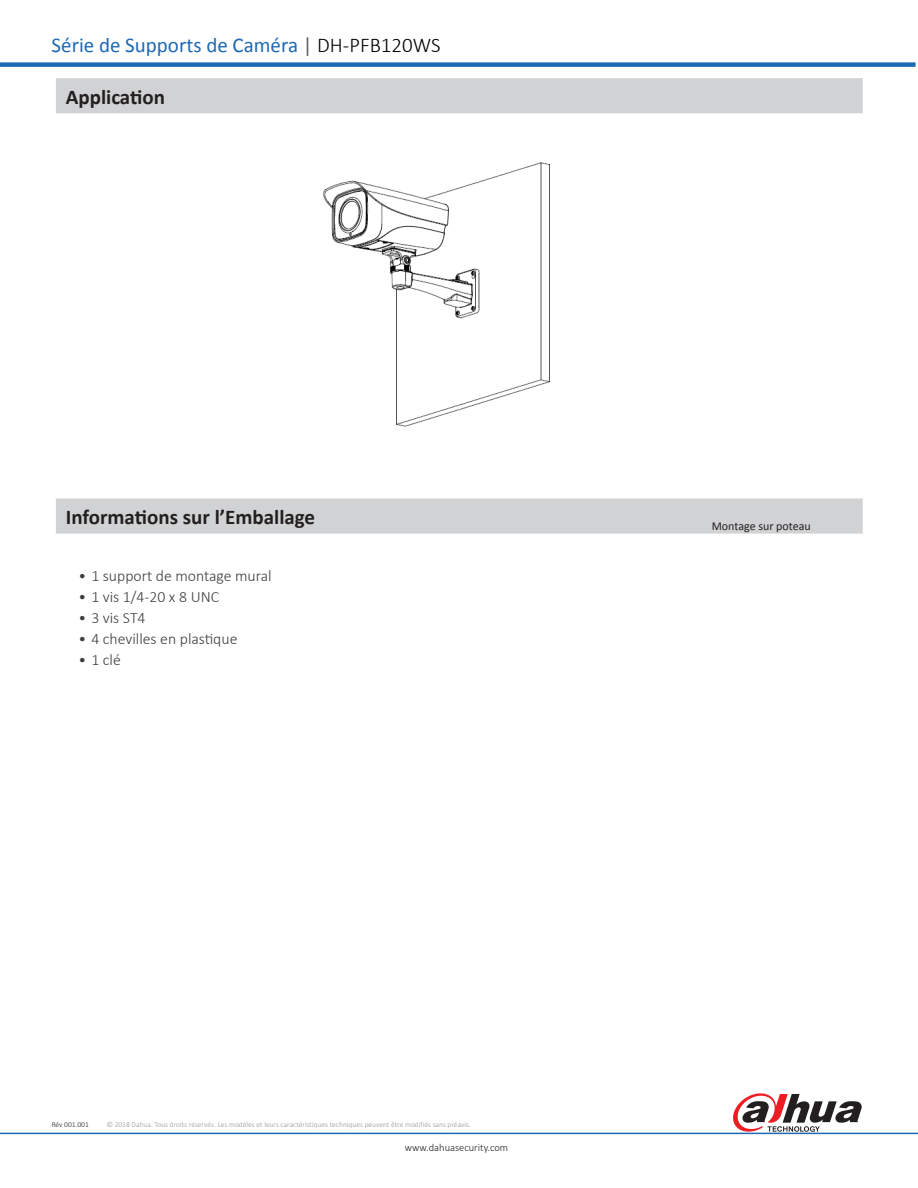
<style>
.page{position:relative;width:918px;height:1188px;background:#fff}
.page>*{position:absolute;margin:0;border:0;box-sizing:border-box;transform-origin:0 0}
.t1{font:700 21px "Calibri";color:#231f20}
.t2{font:21px "Calibri";color:#1e69b4}
.t3{font:300 15.75px "Calibri";color:#3e3e3f}
.t4{font:12px "Calibri";color:#231f20}
.t5{font:300 10.5px "Calibri";color:#231f20}
.t6{font:300 7.5px "Calibri";color:#939598}
.t7{font:300 7.5px "Calibri";color:#231f20}
.s1{color:#636366}
.s2{font-weight:300;color:#000}
</style>
<div class="page">
<svg style="left:733px;top:1093px;width:129px;height:39px"></svg>
<div style="left:0;top:62px;width:916px;height:5px;background:#1e69b4"></div>
<div style="left:55px;top:77px;width:809px;height:37px;background:#d1d2d4"></div>
<hr style="left:54px;top:76px;width:811px;height:2px;background:#fff">
<hr style="left:54px;top:78px;width:2px;height:35px;background:#fff">
<hr style="left:863px;top:78px;width:2px;height:35px;background:#fff">
<hr style="left:54px;top:113px;width:811px;height:2px;background:#fff">
<hr style="left:0;top:1133px;width:918px;height:1px;background:#1e69b4">
<div style="left:55px;top:498px;width:809px;height:37px;background:#d1d2d4"></div>
<hr style="left:54px;top:498px;width:2px;height:36px;background:#fff">
<hr style="left:863px;top:498px;width:2px;height:36px;background:#fff">
<hr style="left:54px;top:534px;width:811px;height:1px;background:#fff">
<img style="left:323px;top:162px;width:227px;height:265px">
<p class="t2" style="left:52px;top:32px;width:391px">Série de Supports de Caméra <span class="s1">|</span> <span class="s2">DH-PFB120WS</span></p>
<p class="t1" style="left:66px;top:83px;width:101px">Application</p>
<p class="t1" style="left:66px;top:504px;width:251px">Informations sur l’Emballage</p>
<p class="t3" style="left:79px;top:566px;width:195px">• 1 support de montage mural</p>
<p class="t3" style="left:79px;top:587px;width:142px">• 1 vis 1/4-20 x 8 UNC</p>
<p class="t3" style="left:79px;top:608px;width:69px">• 3 vis ST4</p>
<p class="t3" style="left:79px;top:629px;width:160px">• 4 chevilles en plastique</p>
<p class="t3" style="left:79px;top:650px;width:44px">• 1 clé</p>
<p class="t7" style="left:52px;top:1120px;width:39px">Rév 001.001</p>
<p class="t6" style="left:107px;top:1120px;width:366px">© 2018 Dahua. Tous droits réservés. Les modèles et leurs caractéristiques techniques peuvent être modifiés sans préavis.</p>
<p class="t5" style="left:405px;top:1141px;width:105px">www.dahuasecurity.com</p>
<p class="t4" style="left:712px;top:518px;width:101px">Montage sur poteau</p>
</div>
